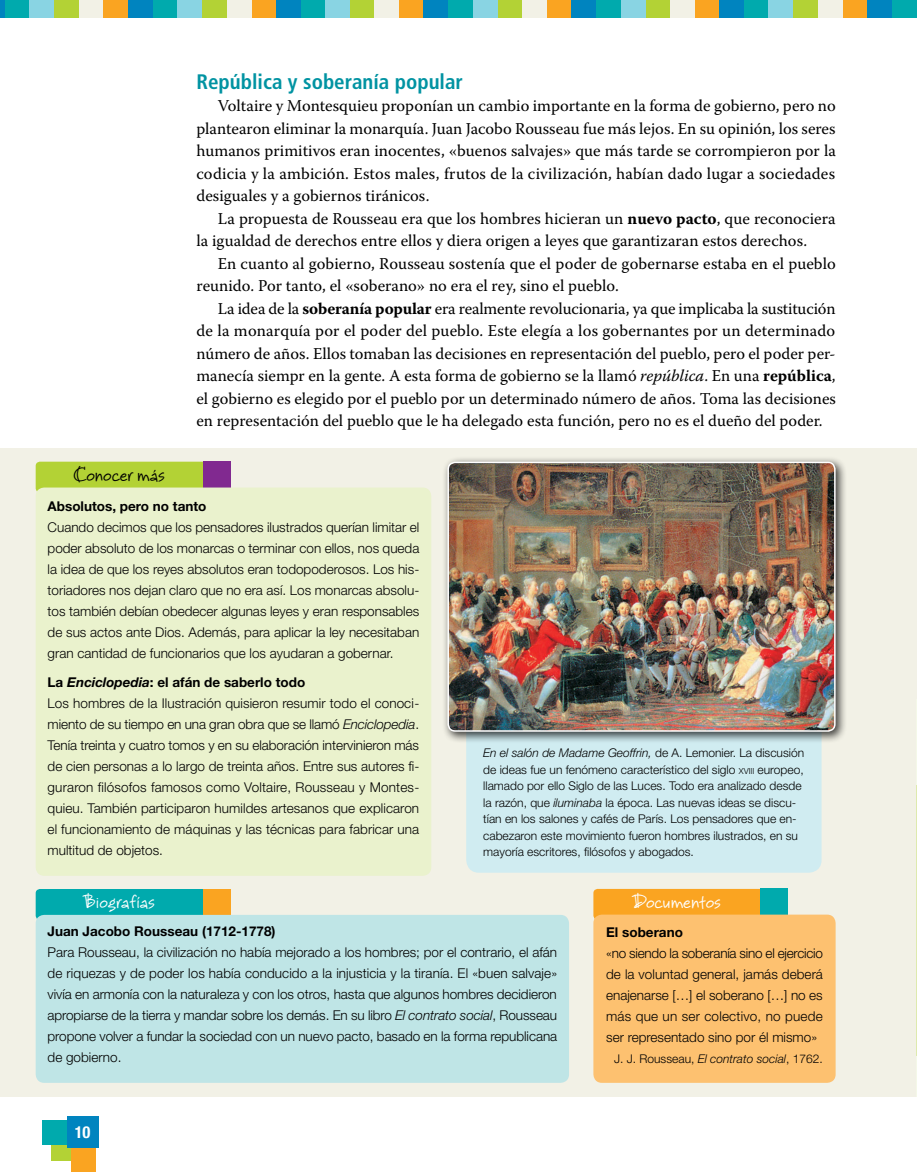
<style>
.page{position:relative;width:917px;height:1172px;background:#fff}
.page>*{position:absolute;margin:0;border:0;box-sizing:border-box;transform-origin:0 0}
._07__SUBTITULO{font:700 condensed 21px "Frutiger LT Std";color:#0093a2}
.t1{font:19.5px "Bruno JB Std";color:#fff}
.t2{font:19.5px "Bruno JB Std";color:#000}
._05__TEXTO_CENTRAL{font:16.5px/22.5px "Warnock Pro";color:#000;text-align:justify}
.t3{font:700 condensed 16.5px "Helvetica Neue LT Std";color:#fff}
._15__TEXTO_CUADROS{font:300 13.5px/21px "Helvetica Neue LT Std";color:#000;text-align:justify}
._16__TITULO_CUADROS{font:700 13.5px "Helvetica Neue LT Std";color:#000}
._06__EPIGRAFES{font:300 12px/16.5px "Helvetica Neue LT Std";color:#000}
._15__TEXTO_CUADROS-2{font:italic 300 12px "Helvetica Neue LT Std";color:#000}
.s1{font-weight:700}
.s2{font-style:italic}
.s3{font-size:8.4px}
.s4{font-style:normal}
</style>
<div class="page">
<div style="left:52px;top:1136px;width:24px;height:24px;background:#b3d235"></div>
<div style="left:54px;top:0;width:25px;height:18px;background:#b3d235"></div>
<div style="left:79px;top:0;width:24px;height:18px;background:#f2f1e6"></div>
<div style="left:5px;top:0;width:24px;height:18px;background:#00aaad"></div>
<div style="left:30px;top:0;width:24px;height:18px;background:#89d4e3"></div>
<div style="left:0;top:0;width:5px;height:18px;background:#0084bf"></div>
<div style="left:350px;top:0;width:24px;height:18px;background:#b3d235"></div>
<div style="left:374px;top:0;width:25px;height:18px;background:#f2f1e6"></div>
<div style="left:300px;top:0;width:25px;height:18px;background:#00aaad"></div>
<div style="left:251px;top:0;width:25px;height:18px;background:#faa421"></div>
<div style="left:325px;top:0;width:25px;height:18px;background:#89d4e3"></div>
<div style="left:276px;top:0;width:24px;height:18px;background:#0084bf"></div>
<div style="left:645px;top:0;width:25px;height:18px;background:#b3d235"></div>
<div style="left:670px;top:0;width:24px;height:18px;background:#f2f1e6"></div>
<div style="left:596px;top:0;width:24px;height:18px;background:#00aaad"></div>
<div style="left:546px;top:0;width:25px;height:18px;background:#faa421"></div>
<div style="left:620px;top:0;width:25px;height:18px;background:#89d4e3"></div>
<div style="left:571px;top:0;width:25px;height:18px;background:#0084bf"></div>
<div style="left:891px;top:0;width:25px;height:18px;background:#00aaad"></div>
<div style="left:842px;top:0;width:24px;height:18px;background:#faa421"></div>
<div style="left:866px;top:0;width:25px;height:18px;background:#0084bf"></div>
<div style="left:202px;top:0;width:24px;height:18px;background:#b3d235"></div>
<div style="left:227px;top:0;width:24px;height:18px;background:#f2f1e6"></div>
<div style="left:153px;top:0;width:24px;height:18px;background:#00aaad"></div>
<div style="left:103px;top:0;width:25px;height:18px;background:#faa421"></div>
<div style="left:177px;top:0;width:25px;height:18px;background:#89d4e3"></div>
<div style="left:128px;top:0;width:25px;height:18px;background:#0084bf"></div>
<div style="left:497px;top:0;width:25px;height:18px;background:#b3d235"></div>
<div style="left:522px;top:0;width:25px;height:18px;background:#f2f1e6"></div>
<div style="left:448px;top:0;width:25px;height:18px;background:#00aaad"></div>
<div style="left:399px;top:0;width:24px;height:18px;background:#faa421"></div>
<div style="left:473px;top:0;width:24px;height:18px;background:#89d4e3"></div>
<div style="left:423px;top:0;width:25px;height:18px;background:#0084bf"></div>
<div style="left:793px;top:0;width:24px;height:18px;background:#b3d235"></div>
<div style="left:817px;top:0;width:25px;height:18px;background:#f2f1e6"></div>
<div style="left:743px;top:0;width:25px;height:18px;background:#00aaad"></div>
<div style="left:694px;top:0;width:25px;height:18px;background:#faa421"></div>
<div style="left:768px;top:0;width:25px;height:18px;background:#89d4e3"></div>
<div style="left:719px;top:0;width:24px;height:18px;background:#0084bf"></div>
<div style="left:43px;top:1120px;width:24px;height:24px;background:#00aaad"></div>
<div style="left:71px;top:1147px;width:25px;height:25px;background:#faa421"></div>
<div style="left:67px;top:1116px;width:31px;height:31px;background:#0084bf"></div>
<div style="left:0;top:448px;width:916px;height:648px;background:#f2f1e6"></div>
<div style="left:466px;top:607px;width:355px;height:265px;background:#d0ecf1;border-radius:13px"></div>
<div style="left:442px;top:456px;width:404px;height:287px;background:#000;opacity:.75"></div>
<img style="left:448px;top:462px;width:386px;height:269px">
<div style="left:447px;top:462px;width:388px;height:270px;border:2px solid #fff;border-radius:7px"></div>
<hr style="left:916px;top:699px;width:1px;height:397px;background:#f4f8e8">
<hr style="left:916px;top:786px;width:1px;height:270px;background:#deeaae">
<div style="left:36px;top:462px;width:171px;height:30px;background:#b3d235;border-radius:4px"></div>
<div style="left:203px;top:462px;width:27px;height:27px;background:#812990"></div>
<div style="left:36px;top:889px;width:171px;height:31px;background:#00aaad;border-radius:4px"></div>
<div style="left:203px;top:889px;width:27px;height:27px;background:#faa421"></div>
<div style="left:36px;top:487px;width:395px;height:389px;background:#eaf2cd;border-radius:9px"></div>
<div style="left:36px;top:915px;width:533px;height:168px;background:#bfe5e6;border-radius:9px"></div>
<div style="left:593px;top:889px;width:172px;height:31px;background:#faa421;border-radius:4px"></div>
<div style="left:760px;top:889px;width:27px;height:27px;background:#00aaad"></div>
<div style="left:593px;top:914px;width:242px;height:169px;background:#fdc170;border-radius:9px"></div>
<svg style="left:916px;top:0;width:1px;height:18px"></svg>
<p class="t2" style="left:73px;top:462px;width:93px">Conocer más</p>
<p class="_07__SUBTITULO" style="left:196px;top:69px;width:268px">República y soberanía popular</p>
<p class="_05__TEXTO_CENTRAL" style="left:196px;top:94px;width:640px;text-indent:21px">Voltaire y Montesquieu proponían un cambio importante en la forma de gobierno, pero no plantearon eliminar la monarquía. Juan Jacobo Rousseau fue más lejos. En su opinión, los seres humanos primitivos eran inocentes, «buenos salvajes» que más tarde se corrompieron por la codicia y la ambición. Estos males, frutos de la civilización, habían dado lugar a sociedades desiguales y a gobiernos tiránicos.</p>
<p class="_05__TEXTO_CENTRAL" style="left:196px;top:207px;width:640px;text-indent:21px">La propuesta de Rousseau era que los hombres hicieran un <span class="s1">nuevo pacto</span>, que reconociera la igualdad de derechos entre ellos y diera origen a leyes que garantizaran estos derechos.</p>
<p class="_05__TEXTO_CENTRAL" style="left:196px;top:252px;width:640px;text-indent:21px">En cuanto al gobierno, Rousseau sostenía que el poder de gobernarse estaba en el pueblo reunido. Por tanto, el «soberano» no era el rey, sino el pueblo.</p>
<p class="_05__TEXTO_CENTRAL" style="left:196px;top:297px;width:641px;text-indent:21px">La idea de la <span class="s1">soberanía popular</span> era realmente revolucionaria, ya que implicaba la sustitución de la monarquía por el poder del pueblo. Este elegía a los gobernantes por un determinado número de años. Ellos tomaban las decisiones en representación del pueblo, pero el poder per&shy;manecía siempr en la gente. A esta forma de gobierno se la llamó <span class="s2">república</span>. En una <span class="s1">república</span>, el gobierno es elegido por el pueblo por un determinado número de años. Toma las decisiones en representación del pueblo que le ha delegado esta función, pero no es el dueño del poder.</p>
<p class="_16__TITULO_CUADROS" style="left:48px;top:497px;width:160px">Absolutos, pero no tanto</p>
<p class="_15__TEXTO_CUADROS" style="left:48px;top:516px;width:373px">Cuando decimos que los pensadores ilustrados querían limitar el poder absoluto de los monarcas o terminar con ellos, nos queda la idea de que los reyes absolutos eran todopoderosos. Los his&shy;toriadores nos dejan claro que no era así. Los monarcas absolu&shy;tos también debían obedecer algunas leyes y eran responsables de sus actos ante Dios. Además, para aplicar la ley necesitaban gran cantidad de funcionarios que los ayudaran a gobernar.</p>
<p class="_16__TITULO_CUADROS" style="left:48px;top:674px;width:259px">La <span class="s2">Enciclopedia</span>: el afán de saberlo todo</p>
<p class="_15__TEXTO_CUADROS" style="left:48px;top:692px;width:373px">Los hombres de la Ilustración quisieron resumir todo el conoci&shy;miento de su tiempo en una gran obra que se llamó <span class="s2">Enciclopedia</span>.<br>Tenía treinta y cuatro tomos y en su elaboración intervinieron más de cien personas a lo largo de treinta años. Entre sus autores fi&shy;guraron filósofos famosos como Voltaire, Rousseau y Montes&shy;quieu. También participaron humildes artesanos que explicaron el funcionamiento de máquinas y las técnicas para fabricar una multitud de objetos.</p>
<p class="_06__EPIGRAFES" style="left:483px;top:744px;width:322px"><span class="s2">En el salón de Madame Geoffrin,</span> de A. Lemonier. La discusión de ideas fue un fenómeno característico del siglo <span class="s3">xviii</span> europeo, llamado por ello Siglo de las Luces. Todo era analizado desde la razón, que <span class="s2">iluminaba</span> la época. Las nuevas ideas se discu&shy;tían en los salones y cafés de París. Los pensadores que en&shy;cabezaron este movimiento fueron hombres ilustrados, en su mayoría escritores, filósofos y abogados.</p>
<p class="t1" style="left:83px;top:889px;width:73px">Biografías</p>
<p class="_16__TITULO_CUADROS" style="left:48px;top:923px;width:229px">Juan Jacobo Rousseau (1712-1778)</p>
<p class="_15__TEXTO_CUADROS" style="left:48px;top:942px;width:511px">Para Rousseau, la civilización no había mejorado a los hombres; por el contrario, el afán de riquezas y de poder los había conducido a la injusticia y la tiranía. El «buen salvaje» vivía en armonía con la naturaleza y con los otros, hasta que algunos hombres decidieron apropiarse de la tierra y mandar sobre los demás. En su libro <span class="s2">El contrato social</span>, Rousseau propone volver a fundar la sociedad con un nuevo pacto, basado en la forma republicana de gobierno.</p>
<p class="t3" style="left:75px;top:1122px;width:17px">10</p>
<p class="t1" style="left:632px;top:889px;width:90px">Documentos</p>
<p class="_16__TITULO_CUADROS" style="left:606px;top:924px;width:78px">El soberano</p>
<p class="_15__TEXTO_CUADROS" style="left:606px;top:942px;width:218px">«no siendo la soberanía sino el ejercicio de la voluntad general, jamás deberá enajenarse […] el soberano […] no es más que un ser colectivo, no puede ser representado sino por él mismo»</p>
<p class="_15__TEXTO_CUADROS-2" style="left:614px;top:1051px;width:210px"><span class="s4">J. J.</span> <span class="s4">Rousseau</span><span class="s4">,</span> El contrato social<span class="s4">, 1762.</span></p>
</div>
